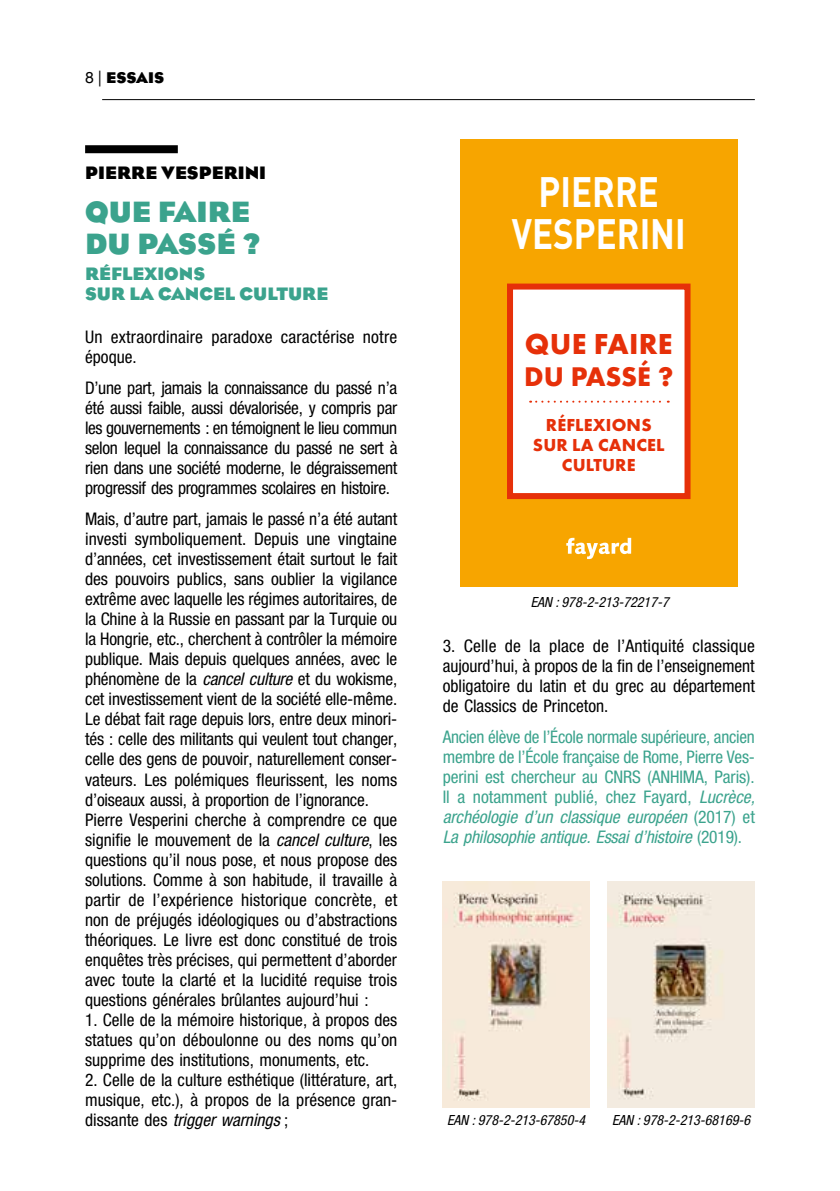
<style>
.page{position:relative;width:840px;height:1191px;background:#fff}
.page>*{position:absolute;margin:0;border:0;box-sizing:border-box;transform-origin:0 0}
.t1{font:700 42px/42px "DIN";color:#fff;text-align:center;scale:.83 1}
.t2{font:700 30px/32px "Bureau Eagle";color:#3ba38d}
.t3{font:700 30px "Futura PT";letter-spacing:.01em;color:#e63009}
.t4{font:700 28px "Futura PT";letter-spacing:-.015em;color:#e63009}
.t5{font:700 18.4px/20px "Bureau Eagle";color:#3ba38d}
.t6{font:700 18.4px "Bureau Eagle";color:#000}
.t7{font:700 18px/20px "Futura PT";letter-spacing:.01em;color:#e63009;text-align:center}
.t8{font:condensed 17.4px/20px "Helvetica Neue";color:#000;text-align:justify}
.t9{font:condensed 17.4px/20px "Helvetica Neue";color:#3ba38d;text-align:justify}
.t10{font:700 15.8px "Bureau Eagle";color:#000}
.t11{font:italic condensed 14px "Helvetica Neue";color:#000}
.s1{font-family:"Helvetica Neue";font-weight:400}
.s2{font-style:italic}
</style>
<div class="page">
<hr style="left:102px;top:99px;width:652px;height:1px;background:#000">
<div style="left:85px;top:145px;width:93px;height:8px;background:#000"></div>
<div style="left:460px;top:139px;width:277px;height:448px;background:#f7a500"></div>
<svg style="left:566px;top:538px;width:65px;height:21px"></svg>
<div style="left:506px;top:283px;width:184px;height:216px;background:#fff;border:6px solid #e63009"></div>
<svg style="left:530px;top:401px;width:138px;height:2px"></svg>
<img style="left:442px;top:882px;width:147px;height:225px">
<img style="left:607px;top:882px;width:147px;height:225px">
<p class="t10" style="left:85px;top:69px;width:80px"><span class="s1">8 |</span> ESSAIS</p>
<p class="t6" style="left:85px;top:163px;width:182px">PIERRE VESPERINI</p>
<h2 class="t2" style="left:85px;top:196px;width:176px">QUE FAIRE<br>DU PASSÉ ?</h2>
<p class="t5" style="left:85px;top:264px;width:244px">RÉFLEXIONS<br>SUR LA CANCEL CULTURE</p>
<p class="t8" style="left:85px;top:326px;width:313px">Un extraordinaire paradoxe caractérise notre époque.</p>
<p class="t8" style="left:85px;top:378px;width:314px">D’une part, jamais la connaissance du passé n’a été aussi faible, aussi dévalorisée, y compris par les gouvernements : en témoignent le lieu commun selon lequel la connaissance du passé ne sert à rien dans une société moderne, le dégraissement progressif des programmes scolaires en histoire.</p>
<p class="t8" style="left:85px;top:509px;width:313px;text-align:left">Mais, d’autre part, jamais le passé n’a été autant investi symboliquement. Depuis une vingtaine d’années, cet investissement était surtout le fait des pouvoirs publics, sans oublier la vigilance extrême avec laquelle les régimes autoritaires, de la Chine à la Russie en passant par la Turquie ou la Hongrie, etc., cherchent à contrôler la mémoire publique. Mais depuis quelques années, avec le phénomène de la <span class="s2">cancel culture</span> et du wokisme, cet investissement vient de la société elle-même.<br>Le débat fait rage depuis lors, entre deux minori&shy;tés : celle des militants qui veulent tout changer, celle des gens de pouvoir, naturellement conser&shy;vateurs. Les polémiques fleurissent, les noms d’oiseaux aussi, à proportion de l’ignorance.<br>Pierre Vesperini cherche à comprendre ce que signifie le mouvement de la <span class="s2">cancel culture</span>, les questions qu’il nous pose, et nous propose des solutions. Comme à son habitude, il travaille à partir de l’expérience historique concrète, et non de préjugés idéologiques ou d’abstractions théoriques. Le livre est donc constitué de trois enquêtes très précises, qui permettent d’aborder avec toute la clarté et la lucidité requise trois questions générales brûlantes aujourd’hui :</p>
<p class="t8" style="left:85px;top:1009px;width:313px">1. Celle de la mémoire historique, à propos des statues qu’on déboulonne ou des noms qu’on supprime des institutions, monuments, etc.</p>
<p class="t8" style="left:85px;top:1069px;width:313px">2. Celle de la culture esthétique (littérature, art, musique, etc.), à propos de la présence gran&shy;dissante des <span class="s2">trigger warnings</span> ;</p>
<h1 class="t1" style="left:511px;top:169px;width:211px">PIERRE<br>VESPERINI</h1>
<h2 class="t3" style="left:524px;top:324px;width:149px">QUE FAIRE</h2>
<h3 class="t4" style="left:524px;top:358px;width:151px">DU PASSÉ ?</h3>
<p class="t7" style="left:532px;top:414px;width:133px">RÉFLEXIONS<br>SUR LA CANCEL<br>CULTURE</p>
<p class="t11" style="left:530px;top:594px;width:139px">EAN : 978-2-213-72217-7</p>
<p class="t8" style="left:442px;top:635px;width:313px">3. Celle de la place de l’Antiquité classique aujourd’hui, à propos de la fin de l’enseignement obligatoire du latin et du grec au département de Classics de Princeton.</p>
<p class="t9" style="left:442px;top:727px;width:313px">Ancien élève de l’École normale supérieure, ancien membre de l’École française de Rome, Pierre Ves&shy;perini est chercheur au CNRS (ANHIMA, Paris).<br>Il a notamment publié, chez Fayard, <span class="s2">Lucrèce, archéologie d’un classique européen</span> (2017) et <span class="s2">La philosophie antique. Essai d’histoire</span> (2019).</p>
<p class="t11" style="left:447px;top:1112px;width:139px">EAN : 978-2-213-67850-4</p>
<p class="t11" style="left:611px;top:1112px;width:139px">EAN : 978-2-213-68169-6</p>
</div>
